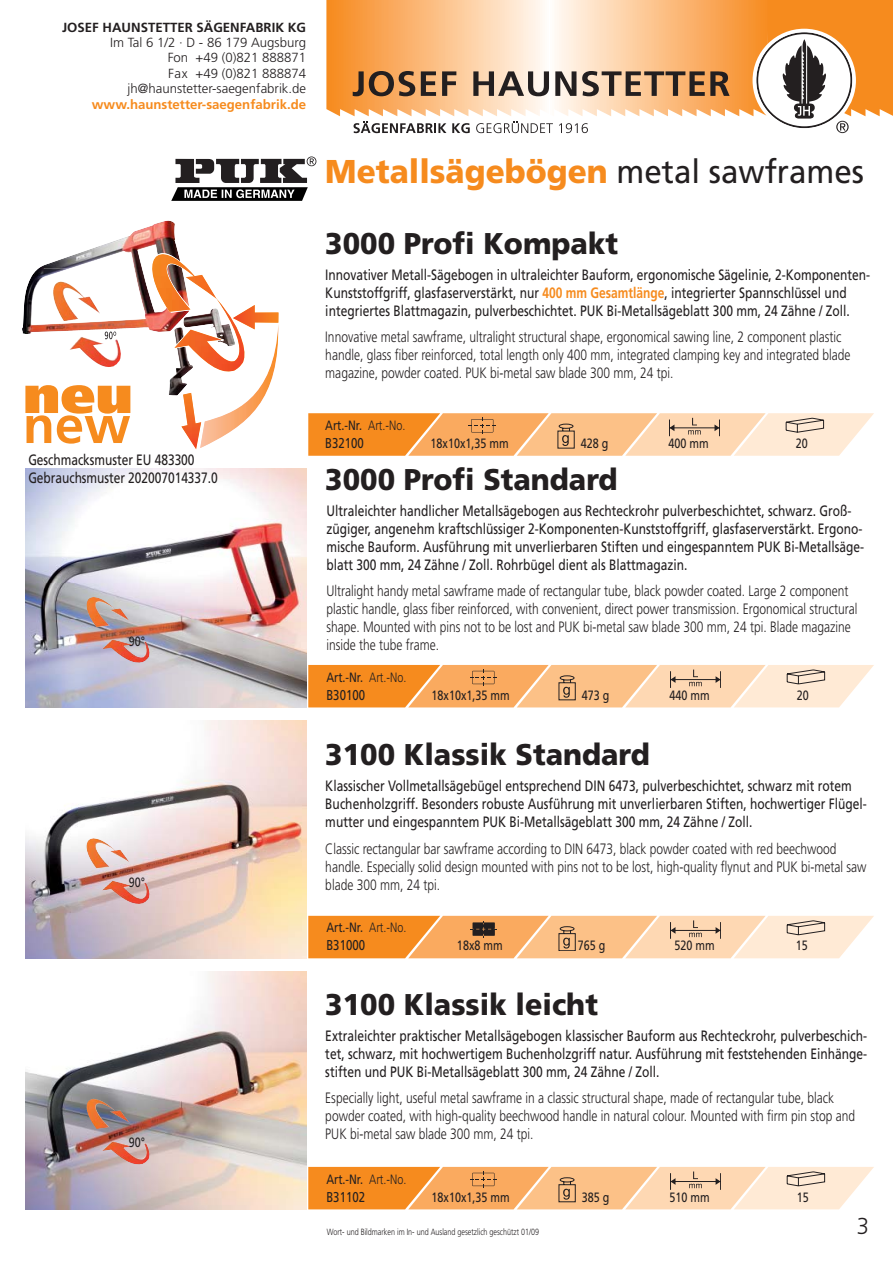
<style>
.page{position:relative;width:893px;height:1263px;background:#fff}
.page>*{position:absolute;margin:0;border:0;box-sizing:border-box;transform-origin:0 0}
.t1{font:900 52.35px "Frutiger";color:#f68b1e;scale:1.05 1}
.t2{font:700 52.35px "Frutiger";color:#f68b1e}
.t3{font:900 33px "Frutiger";color:#f68b1e;scale:.95 1}
.t4{font:900 30px "Frutiger";color:#231f20;scale:.95 1}
.t5{font:300 23.1px "Frutiger";color:#231f20;scale:.95 1}
.t6{font:15px/18px "Frutiger";color:#231f20;scale:.8 1}
.t7{font:300 15px/18px "Frutiger";color:#231f20;scale:.8 1}
.t8{font:14.25px "Frutiger";color:#231f20;scale:.8 1}
.t9{font:13.5px "Frutiger";color:#231f20;scale:.8 1}
.t10{font:300 13.2px/15.3px "Frutiger";color:#231f20;text-align:right}
.t11{font:700 13.2px "Frutiger";color:#f68b1e}
.t12{font:700 13.2px "Frutiger";color:#231f20}
.t13{font:300 9px "Frutiger";color:#231f20;scale:.8 1}
.s1{font-weight:400;color:#231f20}
.s2{font-weight:700;color:#f68b1e}
.s3{font-weight:300}
</style>
<div class="page">
<img style="left:32px;top:221px;width:143px;height:129px">
<svg style="left:135px;top:228px;width:144px;height:221px"></svg>
<img style="left:150px;top:254px;width:97px;height:117px">
<img style="left:81px;top:337px;width:40px;height:30px">
<svg style="left:69px;top:332px;width:47px;height:17px"></svg>
<img style="left:25px;top:469px;width:281px;height:238px">
<img style="left:84px;top:595px;width:68px;height:27px">
<img style="left:25px;top:720px;width:281px;height:238px">
<img style="left:84px;top:837px;width:68px;height:26px">
<img style="left:25px;top:971px;width:281px;height:238px">
<img style="left:84px;top:1097px;width:68px;height:26px">
<svg style="left:353px;top:121px;width:93px;height:12px"></svg>
<svg style="left:452px;top:123px;width:17px;height:10px"></svg>
<svg style="left:476px;top:121px;width:77px;height:12px"></svg>
<svg style="left:559px;top:123px;width:29px;height:10px"></svg>
<svg style="left:326px;top:0;width:430px;height:116px;background:#fbc48f"></svg>
<svg style="left:756px;top:0;width:136px;height:134px"></svg>
<svg style="left:353px;top:71px;width:10px;height:25px"></svg>
<svg style="left:421px;top:71px;width:15px;height:25px"></svg>
<svg style="left:442px;top:71px;width:14px;height:25px"></svg>
<svg style="left:555px;top:71px;width:21px;height:25px"></svg>
<svg style="left:582px;top:71px;width:122px;height:25px;background:#a38467"></svg>
<svg style="left:710px;top:71px;width:19px;height:25px"></svg>
<svg style="left:369px;top:71px;width:46px;height:25px"></svg>
<svg style="left:473px;top:71px;width:76px;height:25px;background:#9c8d81"></svg>
<svg style="left:171px;top:156px;width:145px;height:45px"></svg>
<svg style="left:308px;top:413px;width:566px;height:43px;background:#f7be86"></svg>
<svg style="left:308px;top:916px;width:566px;height:42px;background:#f4bb83"></svg>
<svg style="left:308px;top:1167px;width:566px;height:42px;background:#f6bd84"></svg>
<svg style="left:308px;top:665px;width:566px;height:42px;background:#f7bd84"></svg>
<p class="t12" style="left:62px;top:22px;width:245px">JOSEF HAUNSTETTER SÄGENFABRIK KG</p>
<p class="t10" style="left:110px;top:36px;width:197px">Im Tal 6 1/2 · D - 86 179 Augsburg<br>Fon +49 (0)821 888871<br>Fax +49 (0)821 888874 jh@haunstetter-saegenfabrik.de</p>
<p class="t11" style="left:92px;top:99px;width:216px">www.haunstetter-saegenfabrik.de</p>
<h1 class="t1" style="left:23px;top:374px;width:106px">neu</h1>
<h1 class="t2" style="left:23px;top:404px;width:109px">new</h1>
<p class="t6" style="left:28px;top:452px;width:238px">Geschmacksmuster EU 483300<br>Gebrauchsmuster 202007014337.0</p>
<p class="t9" style="left:129px;top:636px;width:22px">90°</p>
<p class="t9" style="left:129px;top:877px;width:22px">90°</p>
<p class="t9" style="left:129px;top:1137px;width:22px">90°</p>
<h2 class="t3" style="left:325px;top:158px;width:568px">Metallsägebögen <span class="s1">metal sawframes</span></h2>
<h3 class="t4" style="left:325px;top:231px;width:310px">3000 Profi Kompakt</h3>
<p class="t6" style="left:325px;top:267px;width:682px">Innovativer Metall-Sägebogen in ultraleichter Bauform, ergonomische Sägelinie, 2-Komponenten-<br>Kunststoffgriff, glasfaserverstärkt, nur <span class="s2">400 mm Gesamtlänge</span>, integrierter Spannschlüssel und integriertes Blattmagazin, pulverbeschichtet. PUK Bi-Metallsägeblatt 300 mm, 24 Zähne / Zoll.</p>
<p class="t7" style="left:325px;top:329px;width:658px">Innovative metal sawframe, ultralight structural shape, ergonomical sawing line, 2 component plastic handle, glass fiber reinforced, total length only 400 mm, integrated clamping key and integrated blade magazine, powder coated. PUK bi-metal saw blade 300 mm, 24 tpi.</p>
<p class="t9" style="left:325px;top:420px;width:102px">Art.-Nr. <span class="s3">Art.-No.</span></p>
<p class="t8" style="left:325px;top:437px;width:50px">B32100</p>
<p class="t9" style="left:430px;top:438px;width:99px">18x10x1,35 mm</p>
<p class="t9" style="left:580px;top:438px;width:36px">428 g</p>
<p class="t9" style="left:668px;top:438px;width:52px">400 mm</p>
<p class="t9" style="left:795px;top:438px;width:17px">20</p>
<h3 class="t4" style="left:325px;top:467px;width:309px">3000 Profi Standard</h3>
<p class="t6" style="left:326px;top:503px;width:673px">Ultraleichter handlicher Metallsägebogen aus Rechteckrohr pulverbeschichtet, schwarz. Groß&shy;zügiger, angenehm kraftschlüssiger 2-Komponenten-Kunststoffgriff, glasfaserverstärkt. Ergono&shy;mische Bauform. Ausführung mit unverlierbaren Stiften und eingespanntem PUK Bi-Metallsäge&shy;blatt 300 mm, 24 Zähne / Zoll. Rohrbügel dient als Blattmagazin.</p>
<p class="t7" style="left:326px;top:583px;width:665px">Ultralight handy metal sawframe made of rectangular tube, black powder coated. Large 2 component plastic handle, glass fiber reinforced, with convenient, direct power transmission. Ergonomical structural shape. Mounted with pins not to be lost and PUK bi-metal saw blade 300 mm, 24 tpi. Blade magazine inside the tube frame.</p>
<p class="t9" style="left:326px;top:671px;width:102px">Art.-Nr. <span class="s3">Art.-No.</span></p>
<p class="t8" style="left:326px;top:689px;width:50px">B30100</p>
<p class="t9" style="left:431px;top:689px;width:99px">18x10x1,35 mm</p>
<p class="t9" style="left:581px;top:689px;width:36px">473 g</p>
<p class="t9" style="left:669px;top:689px;width:52px">440 mm</p>
<p class="t9" style="left:796px;top:689px;width:17px">20</p>
<h3 class="t4" style="left:325px;top:743px;width:343px">3100 Klassik Standard</h3>
<p class="t6" style="left:325px;top:778px;width:678px">Klassischer Vollmetallsägebügel entsprechend DIN 6473, pulverbeschichtet, schwarz mit rotem<br>Buchenholzgriff. Besonders robuste Ausführung mit unverlierbaren Stiften, hochwertiger Flügel&shy;mutter und eingespanntem PUK Bi-Metallsägeblatt 300 mm, 24 Zähne / Zoll.</p>
<p class="t7" style="left:325px;top:841px;width:677px">Classic rectangular bar sawframe according to DIN 6473, black powder coated with red beechwood handle. Especially solid design mounted with pins not to be lost, high-quality flynut and PUK bi-metal saw blade 300 mm, 24 tpi.</p>
<p class="t9" style="left:326px;top:922px;width:102px">Art.-Nr. <span class="s3">Art.-No.</span></p>
<p class="t8" style="left:326px;top:940px;width:50px">B31000</p>
<p class="t9" style="left:457px;top:940px;width:59px">18x8 mm</p>
<p class="t9" style="left:577px;top:940px;width:36px">765 g</p>
<p class="t9" style="left:674px;top:940px;width:52px">520 mm</p>
<p class="t9" style="left:795px;top:940px;width:17px">15</p>
<h3 class="t4" style="left:325px;top:992px;width:288px">3100 Klassik leicht</h3>
<p class="t6" style="left:325px;top:1028px;width:679px;text-align:justify">Extraleichter praktischer Metallsägebogen klassischer Bauform aus Rechteckrohr, pulverbeschich&shy;tet, schwarz, mit hochwertigem Buchenholzgriff natur. Ausführung mit feststehenden Einhänge&shy;stiften und PUK Bi-Metallsägeblatt 300 mm, 24 Zähne / Zoll.</p>
<p class="t7" style="left:325px;top:1090px;width:664px">Especially light, useful metal sawframe in a classic structural shape, made of rectangular tube, black powder coated, with high-quality beechwood handle in natural colour. Mounted with firm pin stop and<br>PUK bi-metal saw blade 300 mm, 24 tpi.</p>
<p class="t9" style="left:326px;top:1173px;width:102px">Art.-Nr. <span class="s3">Art.-No.</span></p>
<p class="t8" style="left:326px;top:1191px;width:50px">B31102</p>
<p class="t9" style="left:431px;top:1191px;width:99px">18x10x1,35 mm</p>
<p class="t9" style="left:581px;top:1191px;width:36px">385 g</p>
<p class="t9" style="left:669px;top:1191px;width:52px">510 mm</p>
<p class="t9" style="left:796px;top:1191px;width:17px">15</p>
<p class="t13" style="left:327px;top:1228px;width:267px">Wort- und Bildmarken im In- und Ausland gesetzlich geschützt 01/09</p>
<h3 class="t5" style="left:856px;top:1217px;width:14px">3</h3>
</div>
